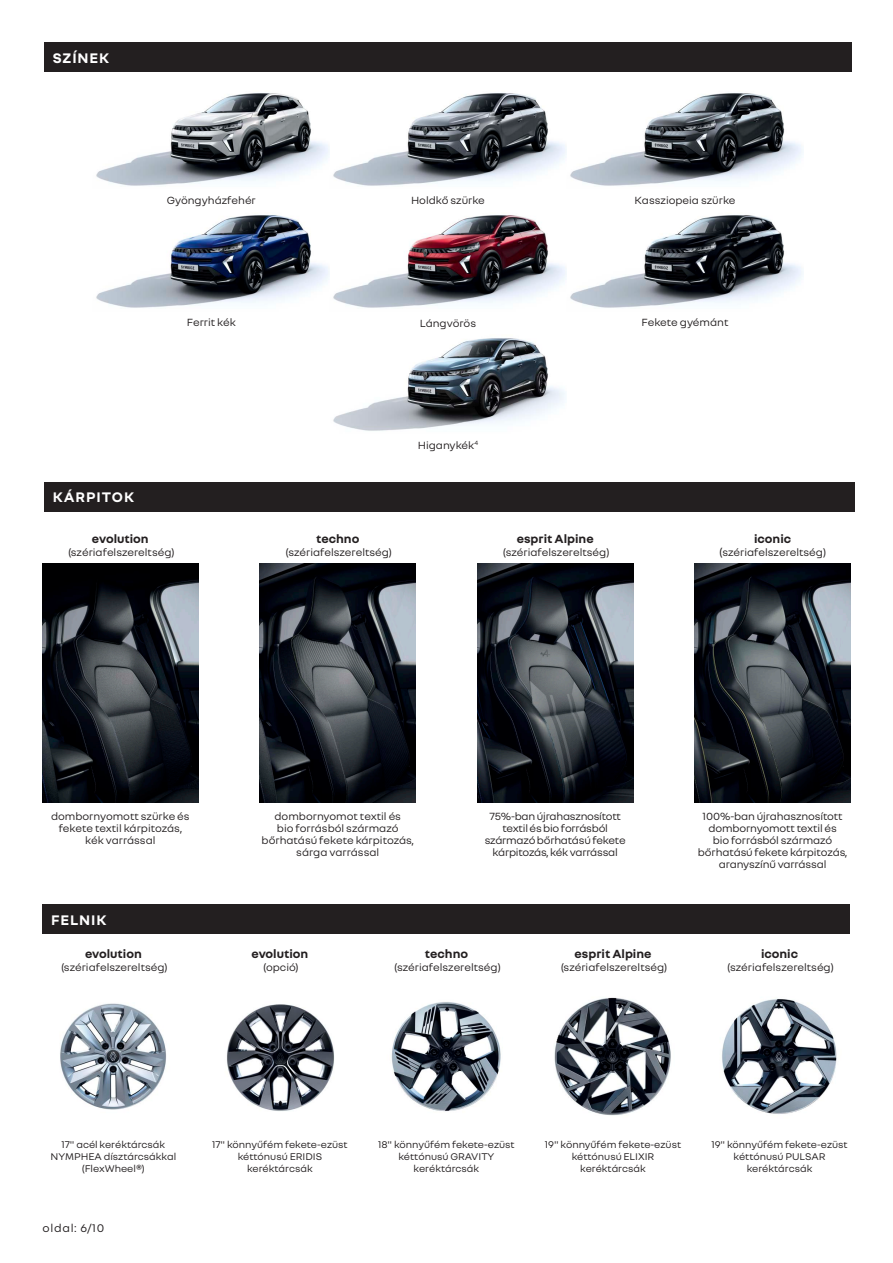
<style>
.page{position:relative;width:893px;height:1263px;background:#fff}
.page>*{position:absolute;margin:0;border:0;box-sizing:border-box;transform-origin:0 0}
.titulek{font:700 15px "Nouvel R";letter-spacing:.06em;color:#fff}
.t1{font:700 12.75px "Nouvel R";color:#231f20}
.t2{font:12px "Nouvel R";letter-spacing:.06em;color:#231f20}
.t3{font:11.25px/12px "Nouvel R";color:#231f20;text-align:center}
.t4{font:11.25px/12px "Nouvel R";letter-spacing:-.02em;color:#231f20;text-align:center}
.t5{font:10.5px/12px "Nouvel R";color:#231f20;text-align:center}
.s1{font-size:12px}
</style>
<div class="page">
<img style="left:260px;top:563px;width:156px;height:239px">
<img style="left:43px;top:563px;width:155px;height:239px">
<div style="left:44px;top:482px;width:811px;height:30px;background:#231f20"></div>
<div style="left:44px;top:43px;width:808px;height:29px;background:#231f20"></div>
<div style="left:43px;top:904px;width:807px;height:30px;background:#231f20"></div>
<img style="left:722px;top:999px;width:115px;height:115px">
<img style="left:391px;top:1002px;width:110px;height:110px">
<img style="left:227px;top:1004px;width:107px;height:107px">
<img style="left:60px;top:1003px;width:106px;height:107px">
<img style="left:554px;top:997px;width:117px;height:119px">
<img style="left:695px;top:563px;width:155px;height:239px">
<img style="left:477px;top:563px;width:156px;height:239px">
<img style="left:96px;top:215px;width:707px;height:93px">
<img style="left:333px;top:338px;width:232px;height:93px">
<img style="left:96px;top:93px;width:707px;height:93px">
<p class="titulek" style="left:53px;top:48px;width:58px">SZÍNEK</p>
<p class="t3" style="left:167px;top:194px;width:91px">Gyöngyházfehér</p>
<p class="t3" style="left:411px;top:194px;width:75px">Holdkő szürke</p>
<p class="t3" style="left:634px;top:194px;width:102px">Kassziopeia szürke</p>
<p class="t3" style="left:187px;top:316px;width:50px">Ferrit kék</p>
<p class="titulek" style="left:53px;top:488px;width:83px">KÁRPITOK</p>
<p class="t1" style="left:92px;top:530px;width:58px">evolution</p>
<p class="t3" style="left:68px;top:546px;width:108px">(szériafelszereltség)</p>
<p class="t3" style="left:420px;top:316px;width:58px">Lángvörös</p>
<p class="t3" style="left:642px;top:316px;width:88px">Fekete gyémánt</p>
<p class="t3" style="left:418px;top:439px;width:62px">Higanykék<sup>4</sup></p>
<p class="t1" style="left:316px;top:530px;width:45px">techno</p>
<p class="t3" style="left:285px;top:546px;width:108px">(szériafelszereltség)</p>
<p class="t1" style="left:517px;top:530px;width:78px">esprit Alpine</p>
<p class="t3" style="left:503px;top:546px;width:108px">(szériafelszereltség)</p>
<p class="t1" style="left:754px;top:530px;width:39px">iconic</p>
<p class="t3" style="left:719px;top:546px;width:109px"><span class="s1">(</span>szériafelszereltség)</p>
<p class="t3" style="left:51px;top:810px;width:140px">dombornyomott szürke és fekete textil kárpitozás, kék varrással</p>
<p class="t4" style="left:485px;top:810px;width:142px">75%-ban újrahasznosított textil és bio forrásból származó bőrhatású fekete kárpitozás, kék varrással</p>
<p class="t3" style="left:262px;top:810px;width:154px">dombornyomot textil és<br>bio forrásból származó bőrhatású fekete kárpitozás, sárga varrással</p>
<p class="t3" style="left:698px;top:810px;width:151px">100%-ban újrahasznosított dombornyomott textil és<br>bio forrásból származó bőrhatású fekete kárpitozás, aranyszínű varrással</p>
<p class="titulek" style="left:51px;top:910px;width:57px">FELNIK</p>
<p class="t1" style="left:85px;top:945px;width:58px">evolution</p>
<p class="t3" style="left:61px;top:961px;width:108px">(szériafelszereltség)</p>
<p class="t1" style="left:252px;top:945px;width:58px">evolution</p>
<p class="t3" style="left:263px;top:961px;width:37px">(opció)</p>
<p class="t1" style="left:425px;top:945px;width:45px">techno</p>
<p class="t3" style="left:394px;top:961px;width:108px">(szériafelszereltség)</p>
<p class="t1" style="left:575px;top:945px;width:78px">esprit Alpine</p>
<p class="t3" style="left:561px;top:961px;width:108px">(szériafelszereltség)</p>
<p class="t1" style="left:761px;top:945px;width:39px">iconic</p>
<p class="t3" style="left:727px;top:961px;width:108px">(szériafelszereltség)</p>
<p class="t5" style="left:50px;top:1138px;width:127px">17" acél keréktárcsák<br>NYMPHEA dísztárcsákkal (FlexWheel®)</p>
<p class="t5" style="left:545px;top:1138px;width:138px">19" könnyűfém fekete-ezüst kéttónusú ELIXIR keréktárcsák</p>
<p class="t5" style="left:711px;top:1138px;width:138px">19" könnyűfém fekete-ezüst kéttónusú PULSAR keréktárcsák</p>
<p class="t5" style="left:212px;top:1138px;width:137px">17" könnyűfém fekete-ezüst kéttónusú ERIDIS keréktárcsák</p>
<p class="t5" style="left:378px;top:1138px;width:138px">18" könnyűfém fekete-ezüst kéttónusú GRAVITY keréktárcsák</p>
<p class="t2" style="left:43px;top:1220px;width:63px">oldal: 6/10</p>
</div>
